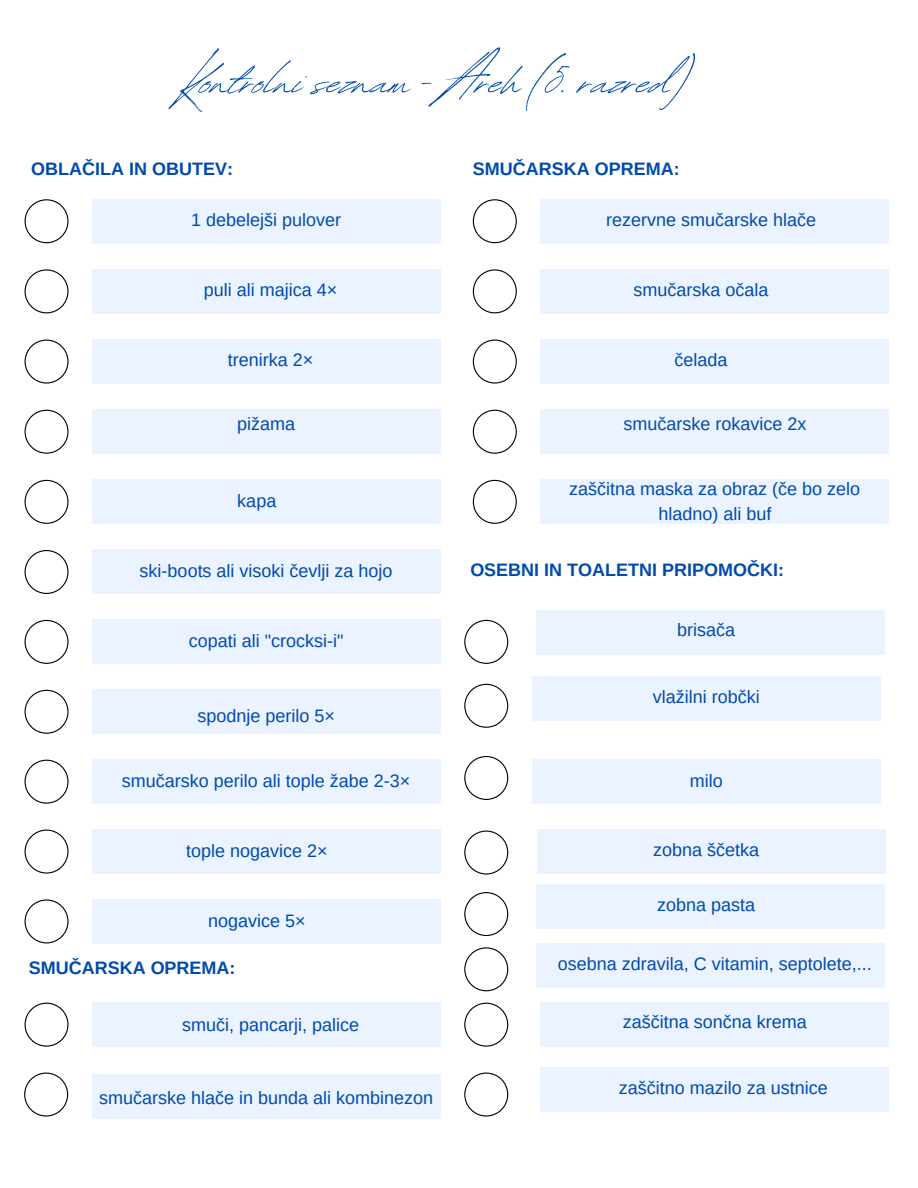
<style>
.page{position:relative;width:918px;height:1188px;background:#fff}
.page>*{position:absolute;margin:0;border:0;box-sizing:border-box;transform-origin:0 0}
.t1{font:63.6px "Revive 80 Signature";color:#004aad}
.t2{font:18px/24.8px "Arimo";color:#004aad;text-align:center}
.t3{font:700 18px "Arimo";color:#004aad}
</style>
<div class="page">
<div style="left:92px;top:550px;width:349px;height:44px;background:#eaf3ff"></div>
<div style="left:92px;top:620px;width:349px;height:44px;background:#eaf3ff"></div>
<div style="left:92px;top:480px;width:349px;height:44px;background:#eaf3ff"></div>
<div style="left:536px;top:610px;width:349px;height:44px;background:#eaf3ff"></div>
<div style="left:532px;top:677px;width:349px;height:44px;background:#eaf3ff"></div>
<div style="left:540px;top:480px;width:349px;height:44px;background:#eaf3ff"></div>
<svg style="left:25px;top:550px;width:43px;height:44px"></svg>
<svg style="left:25px;top:620px;width:43px;height:44px"></svg>
<svg style="left:25px;top:480px;width:43px;height:44px"></svg>
<svg style="left:464px;top:620px;width:44px;height:44px"></svg>
<svg style="left:464px;top:684px;width:44px;height:44px"></svg>
<svg style="left:473px;top:480px;width:44px;height:44px"></svg>
<div style="left:92px;top:410px;width:349px;height:44px;background:#eaf3ff"></div>
<div style="left:540px;top:410px;width:349px;height:44px;background:#eaf3ff"></div>
<svg style="left:25px;top:410px;width:43px;height:44px"></svg>
<svg style="left:473px;top:410px;width:44px;height:44px"></svg>
<div style="left:92px;top:340px;width:349px;height:44px;background:#eaf3ff"></div>
<div style="left:540px;top:340px;width:349px;height:44px;background:#eaf3ff"></div>
<svg style="left:25px;top:340px;width:43px;height:43px"></svg>
<svg style="left:473px;top:340px;width:44px;height:43px"></svg>
<div style="left:92px;top:270px;width:349px;height:44px;background:#eaf3ff"></div>
<div style="left:540px;top:269px;width:349px;height:44px;background:#eaf3ff"></div>
<svg style="left:25px;top:269px;width:43px;height:44px"></svg>
<svg style="left:473px;top:269px;width:44px;height:44px"></svg>
<div style="left:92px;top:199px;width:349px;height:44px;background:#eaf3ff"></div>
<div style="left:540px;top:199px;width:349px;height:44px;background:#eaf3ff"></div>
<svg style="left:25px;top:199px;width:43px;height:44px"></svg>
<svg style="left:473px;top:199px;width:44px;height:44px"></svg>
<div style="left:92px;top:690px;width:349px;height:44px;background:#eaf3ff"></div>
<div style="left:532px;top:760px;width:349px;height:44px;background:#eaf3ff"></div>
<svg style="left:25px;top:690px;width:43px;height:44px"></svg>
<svg style="left:464px;top:756px;width:44px;height:44px"></svg>
<div style="left:92px;top:760px;width:349px;height:44px;background:#eaf3ff"></div>
<div style="left:537px;top:829px;width:349px;height:44px;background:#eaf3ff"></div>
<svg style="left:25px;top:760px;width:43px;height:44px"></svg>
<svg style="left:464px;top:831px;width:44px;height:43px"></svg>
<div style="left:92px;top:830px;width:349px;height:44px;background:#eaf3ff"></div>
<div style="left:536px;top:885px;width:349px;height:44px;background:#eaf3ff"></div>
<svg style="left:25px;top:830px;width:43px;height:43px"></svg>
<svg style="left:464px;top:892px;width:44px;height:44px"></svg>
<div style="left:92px;top:899px;width:349px;height:44px;background:#eaf3ff"></div>
<div style="left:536px;top:943px;width:349px;height:44px;background:#eaf3ff"></div>
<svg style="left:25px;top:899px;width:43px;height:44px"></svg>
<svg style="left:464px;top:947px;width:44px;height:44px"></svg>
<div style="left:92px;top:1003px;width:348px;height:44px;background:#eaf3ff"></div>
<div style="left:540px;top:1003px;width:349px;height:44px;background:#eaf3ff"></div>
<svg style="left:25px;top:1003px;width:43px;height:44px"></svg>
<svg style="left:464px;top:1003px;width:44px;height:44px"></svg>
<div style="left:92px;top:1074px;width:349px;height:44px;background:#eaf3ff"></div>
<div style="left:541px;top:1067px;width:348px;height:44px;background:#eaf3ff"></div>
<svg style="left:24px;top:1073px;width:44px;height:43px"></svg>
<svg style="left:464px;top:1073px;width:44px;height:43px"></svg>
<h1 class="t1" style="left:179px;top:33px;width:514px">Kontrolni seznam - Areh (5. razred)</h1>
<p class="t3" style="left:31px;top:159px;width:203px">OBLAČILA IN OBUTEV:</p>
<h2 class="t2" style="left:191px;top:207px;width:152px">1 debelejši pulover</h2>
<p class="t2" style="left:204px;top:278px;width:135px">puli ali majica 4×</p>
<p class="t2" style="left:228px;top:347px;width:87px">trenirka 2×</p>
<p class="t2" style="left:237px;top:412px;width:60px">pižama</p>
<p class="t2" style="left:237px;top:488px;width:41px">kapa</p>
<p class="t2" style="left:140px;top:559px;width:254px">ski-boots ali visoki čevlji za hojo</p>
<p class="t2" style="left:189px;top:629px;width:156px">copati ali "crocksi-i"</p>
<p class="t2" style="left:197px;top:703px;width:139px">spodnje perilo 5×</p>
<p class="t2" style="left:122px;top:768px;width:290px">smučarsko perilo ali tople žabe 2-3×</p>
<p class="t2" style="left:186px;top:838px;width:143px">tople nogavice 2×</p>
<p class="t2" style="left:208px;top:908px;width:99px">nogavice 5×</p>
<h2 class="t3" style="left:29px;top:958px;width:208px">SMUČARSKA OPREMA:</h2>
<p class="t2" style="left:182px;top:1012px;width:178px">smuči, pancarji, palice</p>
<h2 class="t2" style="left:99px;top:1086px;width:336px">smučarske hlače in bunda ali kombinezon</h2>
<p class="t3" style="left:473px;top:159px;width:208px">SMUČARSKA OPREMA:</p>
<p class="t2" style="left:606px;top:207px;width:212px">rezervne smučarske hlače</p>
<p class="t2" style="left:633px;top:278px;width:137px">smučarska očala</p>
<p class="t2" style="left:674px;top:347px;width:55px">čelada</p>
<p class="t2" style="left:623px;top:412px;width:185px">smučarske rokavice 2x</p>
<p class="t2" style="left:569px;top:476px;width:292px">zaščitna maska za obraz (če bo zelo hladno) ali buf</p>
<h2 class="t3" style="left:470px;top:560px;width:315px">OSEBNI IN TOALETNI PRIPOMOČKI:</h2>
<p class="t2" style="left:677px;top:617px;width:60px">brisača</p>
<p class="t2" style="left:653px;top:684px;width:108px">vlažilni robčki</p>
<p class="t2" style="left:690px;top:768px;width:34px">milo</p>
<p class="t2" style="left:653px;top:837px;width:108px">zobna ščetka</p>
<p class="t2" style="left:657px;top:892px;width:100px">zobna pasta</p>
<p class="t2" style="left:558px;top:951px;width:315px">osebna zdravila, C vitamin, septolete,...</p>
<p class="t2" style="left:623px;top:1010px;width:186px">zaščitna sončna krema</p>
<p class="t2" style="left:619px;top:1075px;width:210px">zaščitno mazilo za ustnice</p>
</div>
